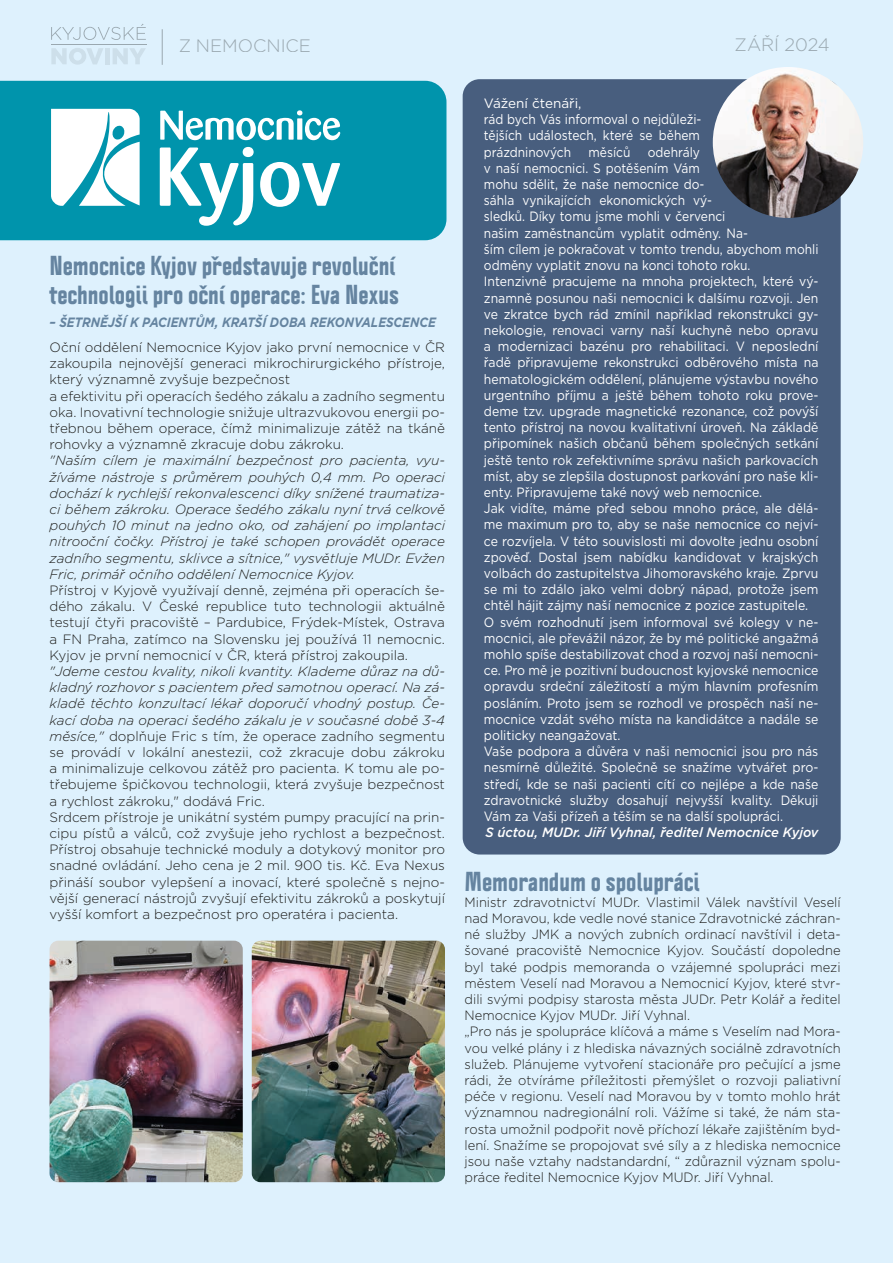
<style>
.page{position:relative;width:893px;height:1263px;background:#def1fd}
.page>*{position:absolute;margin:0;border:0;box-sizing:border-box;transform-origin:0 0}
.t1{font:800 condensed 24px/28.8px "Politica";color:#6584a0}
.t2{font:300 18px "Gotham";color:#b2b2b2}
.t3{font:13.5px/16.2px "Gotham";color:#fff;scale:.89 1}
.t4{font:300 13.5px/16.2px "Gotham";color:#1d1d1b}
.t5{font:300 13.5px/16.2px "Gotham";color:#1d1d1b;scale:.96 1}
.t6{font:italic 300 13.5px/16.2px "Gotham";color:#1d1d1b;text-align:justify}
.t7{font:13.5px/16.2px "Gotham";color:#fff}
.t8{font:italic 700 13.5px "Gotham";color:#6584a0;scale:.88 1}
.t9{font:italic 500 13.5px "Gotham";color:#fff;scale:.96 1}
.s1{font-style:italic}
</style>
<div class="page">
<div style="left:0;top:81px;width:446px;height:159px;background:#0094ac"></div>
<svg style="left:160px;top:110px;width:180px;height:30px"></svg>
<svg style="left:160px;top:147px;width:94px;height:79px"></svg>
<svg style="left:260px;top:162px;width:80px;height:45px"></svg>
<svg style="left:51px;top:109px;width:89px;height:97px"></svg>
<div style="left:463px;top:79px;width:378px;height:775px;background:#485e7e;border-radius:17px"></div>
<img style="left:713px;top:67px;width:150px;height:151px;border-radius:75px">
<img style="left:50px;top:941px;width:193px;height:241px">
<img style="left:252px;top:941px;width:193px;height:241px">
<h2 class="t2" style="left:178px;top:34px;width:134px">Z NEMOCNICE</h2>
<h2 class="t2" style="left:735px;top:34px;width:97px">ZÁŘÍ 2024</h2>
<h1 class="t1" style="left:50px;top:251px;width:351px">Nemocnice Kyjov představuje revoluční technologii pro oční operace: Eva Nexus</h1>
<p class="t8" style="left:50px;top:313px;width:441px">– ŠETRNĚJŠÍ K PACIENTŮM, KRATŠÍ DOBA REKONVALESCENCE</p>
<p class="t4" style="left:50px;top:339px;width:397px">Oční oddělení Nemocnice Kyjov jako první nemocnice v ČR zakoupila nejnovější generaci mikrochirurgického přístroje, který významně zvyšuje bezpečnost<br>a efektivitu při operacích šedého zákalu a zadního segmentu oka. Inovativní technologie snižuje ultrazvukovou energii po&shy;třebnou během operace, čímž minimalizuje zátěž na tkáně rohovky a významně zkracuje dobu zákroku.</p>
<p class="t6" style="left:50px;top:452px;width:397px">"Naším cílem je maximální bezpečnost pro pacienta, vyu&shy;žíváme nástroje s průměrem pouhých 0,4 mm. Po operaci dochází k rychlejší rekonvalescenci díky snížené traumatiza&shy;ci během zákroku. Operace šedého zákalu nyní trvá celkově pouhých 10 minut na jedno oko, od zahájení po implantaci nitrooční čočky. Přístroj je také schopen provádět operace zadního segmentu, sklivce a sítnice," vysvětluje MUDr. Evžen Fric, primář očního oddělení Nemocnice Kyjov.</p>
<p class="t4" style="left:50px;top:582px;width:397px;text-align:justify">Přístroj v Kyjově využívají denně, zejména při operacích še&shy;dého zákalu. V České republice tuto technologii aktuálně testují čtyři pracoviště – Pardubice, Frýdek-Místek, Ostrava a FN Praha, zatímco na Slovensku jej používá 11 nemocnic.<br>Kyjov je první nemocnicí v ČR, která přístroj zakoupila.</p>
<p class="t4" style="left:50px;top:663px;width:397px"><span class="s1">"Jdeme cestou kvality, nikoli kvantity. Klademe důraz na dů&shy;kladný rozhovor s pacientem před samotnou operací. Na zá&shy;kladě těchto konzultací lékař doporučí vhodný postup. Če&shy;kací doba na operaci šedého zákalu je v současné době 3-4 měsíce,"</span> doplňuje Fric s tím, že operace zadního segmentu se provádí v lokální anestezii, což zkracuje dobu zákroku a minimalizuje celkovou zátěž pro pacienta. K tomu ale po&shy;třebujeme špičkovou technologii, která zvyšuje bezpečnost a rychlost zákroku," dodává Fric.<br>Srdcem přístroje je unikátní systém pumpy pracující na prin&shy;cipu pístů a válců, což zvyšuje jeho rychlost a bezpečnost.<br>Přístroj obsahuje technické moduly a dotykový monitor pro snadné ovládání. Jeho cena je 2 mil. 900 tis. Kč. Eva Nexus přináší soubor vylepšení a inovací, které společně s nejno&shy;vější generací nástrojů zvyšují efektivitu zákroků a poskytují vyšší komfort a bezpečnost pro operatéra i pacienta.</p>
<p class="t7" style="left:484px;top:95px;width:219px">Vážení čtenáři,<br>rád bych Vás informoval o nejdůleži&shy;tějších událostech, které se během prázdninových</p>
<p class="t3" style="left:588px;top:144px;width:49px">měsíců</p>
<p class="t3" style="left:484px;top:144px;width:377px;text-indent:164px">odehrály<br>v naší nemocnici. S potěšením Vám<br>mohu sdělit, že naše nemocnice do-<br>sáhla vynikajících ekonomických vý-<br>sledků. Díky tomu jsme mohli v červenci<br>našim zaměstnancům vyplatit odměny. Na-<br>ším cílem je pokračovat v tomto trendu, abychom mohli odměny vyplatit znovu na konci tohoto roku.<br>Intenzivně pracujeme na mnoha projektech, které vý&shy;znamně posunou naši nemocnici k dalšímu rozvoji. Jen ve zkratce bych rád zmínil například rekonstrukci gy&shy;nekologie, renovaci varny naší kuchyně nebo opravu a modernizaci bazénu pro rehabilitaci. V neposlední řadě připravujeme rekonstrukci odběrového místa na hematologickém oddělení, plánujeme výstavbu nového urgentního příjmu a ještě během tohoto roku prove&shy;deme tzv. upgrade magnetické rezonance, což povýší tento přístroj na novou kvalitativní úroveň. Na základě připomínek našich občanů během společných setkání ještě tento rok zefektivníme správu našich parkovacích míst, aby se zlepšila dostupnost parkování pro naše kli&shy;enty. Připravujeme také nový web nemocnice.<br>Jak vidíte, máme před sebou mnoho práce, ale dělá&shy;me maximum pro to, aby se naše nemocnice co nejví&shy;ce rozvíjela. V této souvislosti mi dovolte jednu osobní zpověď. Dostal jsem nabídku kandidovat v krajských volbách do zastupitelstva Jihomoravského kraje. Zprvu se mi to zdálo jako velmi dobrý nápad, protože jsem chtěl hájit zájmy naší nemocnice z pozice zastupitele.<br>O svém rozhodnutí jsem informoval své kolegy v ne&shy;mocnici, ale převážil názor, že by mé politické angažmá mohlo spíše destabilizovat chod a rozvoj naší nemocni&shy;ce. Pro mě je pozitivní budoucnost kyjovské nemocnice opravdu srdeční záležitostí a mým hlavním profesním posláním. Proto jsem se rozhodl ve prospěch naší ne&shy;mocnice vzdát svého místa na kandidátce a nadále se politicky neangažovat.<br>Vaše podpora a důvěra v naši nemocnici jsou pro nás nesmírně důležité. Společně se snažíme vytvářet pro&shy;středí, kde se naši pacienti cítí co nejlépe a kde naše zdravotnické služby dosahují nejvyšší kvality. Děkuji Vám za Vaši přízeň a těším se na další spolupráci.</p>
<p class="t9" style="left:485px;top:823px;width:348px">S úctou, MUDr. Jiří Vyhnal, ředitel Nemocnice Kyjov</p>
<h1 class="t1" style="left:465px;top:866px;width:237px">Memorandum o spolupráci</h1>
<p class="t5" style="left:465px;top:893px;width:393px">Ministr zdravotnictví MUDr. Vlastimil Válek navštívil Veselí nad Moravou, kde vedle nové stanice Zdravotnické záchran&shy;né služby JMK a nových zubních ordinací navštívil i deta&shy;šované pracoviště Nemocnice Kyjov. Součástí dopoledne byl také podpis memoranda o vzájemné spolupráci mezi městem Veselí nad Moravou a Nemocnicí Kyjov, které stvr&shy;dili svými podpisy starosta města JUDr. Petr Kolář a ředitel Nemocnice Kyjov MUDr. Jiří Vyhnal.<br>„Pro nás je spolupráce klíčová a máme s Veselím nad Mora&shy;vou velké plány i z hlediska návazných sociálně zdravotních služeb. Plánujeme vytvoření stacionáře pro pečující a jsme rádi, že otvíráme příležitosti přemýšlet o rozvoji paliativní péče v regionu. Veselí nad Moravou by v tomto mohlo hrát významnou nadregionální roli. Vážíme si také, že nám sta&shy;rosta umožnil podpořit nově příchozí lékaře zajištěním byd&shy;lení. Snažíme se propojovat své síly a z hlediska nemocnice jsou naše vztahy nadstandardní, “ zdůraznil význam spolu&shy;práce ředitel Nemocnice Kyjov MUDr. Jiří Vyhnal.</p>
</div>
